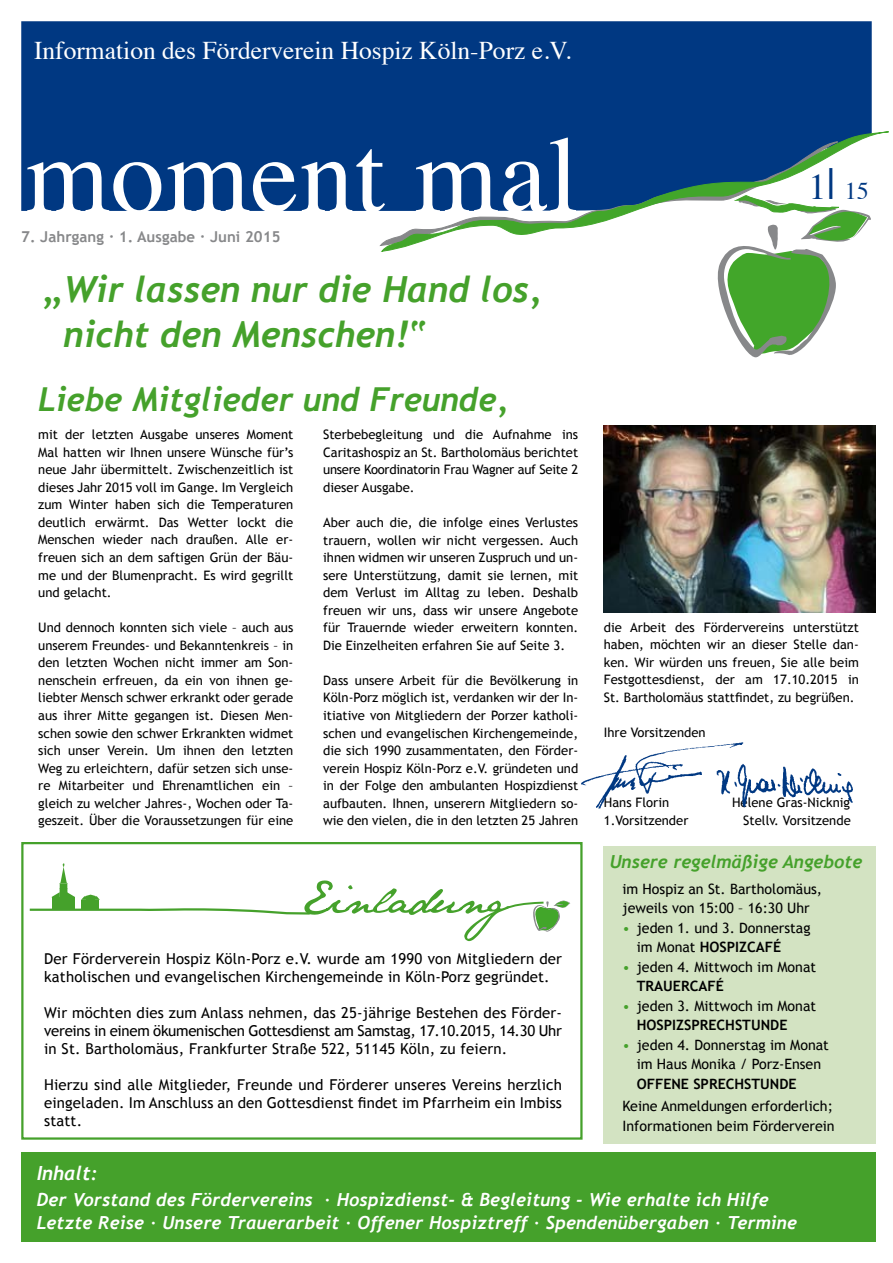
<style>
.page{position:relative;width:893px;height:1263px;background:#fff}
.page>*{position:absolute;margin:0;border:0;box-sizing:border-box;transform-origin:0 0}
.t1{font:108px "Times";letter-spacing:.01em;color:#fff}
.t2{font:italic 700 36px/45px "Trebuchet";color:#45a12b}
.t3{font:italic 700 33px "Trebuchet";color:#45a12b}
.t4{font:25.5px "Times";color:#fff}
.t5{font:24px "Times";color:#003882}
.t6{font:italic 700 19.5px "Trebuchet";color:#fff}
.t7{font:italic 700 18px/22.5px "Trebuchet";letter-spacing:.01em;color:#fff}
.t8{font:italic 700 18px "Trebuchet";color:#45a12b}
.t9{font:15px/18px "Trebuchet MS";letter-spacing:.01em;color:#000;text-align:justify}
.t10{font:700 15px "Trebuchet MS";letter-spacing:.005em;color:#87888a}
.t11{font:14.25px/19.5px "Trebuchet MS";color:#000}
.t12{font:700 14.25px "Trebuchet MS";color:#000}
.t13{font:13.05px/17.5px "Trebuchet MS";color:#000;text-align:justify}
.s1{font-size:36px}
.s2{font-size:45px}
.s3{color:#45a12b}
.s4{font-weight:700}
</style>
<div class="page">
<div style="left:21px;top:21px;width:851px;height:190px;background:#003882"></div>
<svg style="left:371px;top:147px;width:8px;height:64px"></svg>
<svg style="left:380px;top:131px;width:509px;height:121px"></svg>
<svg style="left:677px;top:190px;width:209px;height:168px"></svg>
<div style="left:21px;top:1152px;width:855px;height:90px;background:#45a12b"></div>
<div style="left:604px;top:846px;width:272px;height:298px;background:#d3e3c2"></div>
<img style="left:604px;top:425px;width:272px;height:187px">
<img style="left:581px;top:742px;width:162px;height:67px">
<img style="left:713px;top:757px;width:140px;height:52px">
<div style="left:21px;top:842px;width:562px;height:298px;background:#fff;border:2px solid #45a12b"></div>
<svg style="left:29px;top:863px;width:541px;height:78px"></svg>
<h3 class="t4" style="left:34px;top:26px;width:539px">Information des Förderverein Hospiz Köln-Porz e.V.</h3>
<h1 class="t1" style="left:26px;top:74px;width:554px">moment mal</h1>
<p class="t10" style="left:21px;top:228px;width:261px">7. JAHRGANG · 1. AUSGABE · JUNI 2015</p>
<h2 class="t2" style="left:64px;top:267px;width:480px;text-indent:-21px">„Wir lassen nur die Hand los, nicht den Menschen!“</h2>
<h3 class="t3" style="left:38px;top:380px;width:472px">Liebe Mitglieder und Freunde,</h3>
<p class="t13" style="left:38px;top:426px;width:257px">mit der letzten Ausgabe unseres Moment Mal hatten wir Ihnen unsere Wünsche für’s neue Jahr übermittelt. Zwischenzeitlich ist dieses Jahr 2015 voll im Gange. Im Vergleich zum Winter haben sich die Temperaturen deutlich erwärmt. Das Wetter lockt die Menschen wieder nach draußen. Alle er&shy;freuen sich an dem saftigen Grün der Bäu&shy;me und der Blumenpracht. Es wird gegrillt und gelacht.</p>
<p class="t13" style="left:38px;top:619px;width:257px">Und dennoch konnten sich viele – auch aus unserem Freundes- und Bekanntenkreis – in den letzten Wochen nicht immer am Son&shy;nenschein erfreuen, da ein von ihnen ge&shy;liebter Mensch schwer erkrankt oder gerade aus ihrer Mitte gegangen ist. Diesen Men&shy;schen sowie den schwer Erkrankten widmet sich unser Verein. Um ihnen den letzten Weg zu erleichtern, dafür setzen sich unse&shy;re Mitarbeiter und Ehrenamtlichen ein – gleich zu welcher Jahres-, Wochen oder Ta&shy;geszeit. Über die Voraussetzungen für eine</p>
<p class="t13" style="left:323px;top:426px;width:257px">Sterbebegleitung und die Aufnahme ins Caritashospiz an St. Bartholomäus berichtet unsere Koordinatorin Frau Wagner auf Seite 2 dieser Ausgabe.</p>
<p class="t13" style="left:323px;top:514px;width:257px">Aber auch die, die infolge eines Verlustes trauern, wollen wir nicht vergessen. Auch ihnen widmen wir unseren Zuspruch und un&shy;sere Unterstützung, damit sie lernen, mit dem Verlust im Alltag zu leben. Deshalb freuen wir uns, dass wir unsere Angebote für Trauernde wieder erweitern konnten.<br>Die Einzelheiten erfahren Sie auf Seite 3.</p>
<p class="t13" style="left:323px;top:672px;width:257px">Dass unsere Arbeit für die Bevölkerung in Köln-Porz möglich ist, verdanken wir der In&shy;itiative von Mitgliedern der Porzer katholi&shy;schen und evangelischen Kirchengemeinde, die sich 1990 zusammentaten, den Förder&shy;verein Hospiz Köln-Porz e.V. gründeten und in der Folge den ambulanten Hospizdienst aufbauten. Ihnen, unserern Mitgliedern so&shy;wie den vielen, die in den letzten 25 Jahren</p>
<p class="t9" style="left:44px;top:949px;width:519px">Der Förderverein Hospiz Köln-Porz e.V. wurde am 1990 von Mitgliedern der katholischen und evangelischen Kirchengemeinde in Köln-Porz gegründet.</p>
<p class="t9" style="left:44px;top:1003px;width:519px">Wir möchten dies zum Anlass nehmen, das 25-jährige Bestehen des Förder&shy;vereins in einem ökumenischen Gottesdienst am Samstag, 17.10.2015, 14.30 Uhr in St. Bartholomäus, Frankfurter Straße 522, 51145 Köln, zu feiern.</p>
<p class="t9" style="left:44px;top:1075px;width:519px">Hierzu sind alle Mitglieder, Freunde und Förderer unseres Vereins herzlich eingeladen. Im Anschluss an den Gottesdienst findet im Pfarrheim ein Imbiss statt.</p>
<h3 class="t5" style="left:809px;top:169px;width:62px"><span class="s1">1</span><span class="s2">|</span> 15</h3>
<p class="t13" style="left:604px;top:618px;width:257px">die Arbeit des Fördervereins unterstützt haben, möchten wir an dieser Stelle dan&shy;ken. Wir würden uns freuen, Sie alle beim Festgottesdienst, der am 17.10.2015 in St. Bartholomäus stattfindet, zu begrüßen.</p>
<p class="t13" style="left:604px;top:724px;width:103px">Ihre Vorsitzenden</p>
<p class="t13" style="left:604px;top:794px;width:67px">Hans Florin</p>
<p class="t13" style="left:732px;top:794px;width:120px">Helene Gras-Nicknig</p>
<p class="t13" style="left:604px;top:811px;width:86px">1.Vorsitzender</p>
<p class="t13" style="left:743px;top:811px;width:109px">Stellv. Vorsitzende</p>
<h3 class="t8" style="left:610px;top:851px;width:254px">Unsere regelmäßige Angebote</h3>
<p class="t11" style="left:622px;top:879px;width:201px">im Hospiz an St. Bartholomäus, jeweils von 15:00 – 16:30 Uhr</p>
<p class="t11" style="left:637px;top:918px;width:175px;text-indent:-14px"><span class="s3">•</span> jeden 1. und 3. Donnerstag im Monat <span class="s4">HOSPIZCAFÉ</span></p>
<p class="t11" style="left:637px;top:957px;width:181px;text-indent:-14px"><span class="s3">•</span> jeden 4. Mittwoch im Monat<br><span class="s4">TRAUERCAFÉ</span></p>
<p class="t11" style="left:637px;top:996px;width:181px;text-indent:-14px"><span class="s3">•</span> jeden 3. Mittwoch im Monat<br><span class="s4">HOSPIZSPRECHSTUNDE</span></p>
<p class="t11" style="left:622px;top:1035px;width:208px;text-align:center"><span class="s3">•</span> jeden 4. Donnerstag im Monat im Haus Monika / Porz-Ensen</p>
<p class="t12" style="left:637px;top:1075px;width:20px">OFFENE</p>
<p class="t12" style="left:693px;top:1075px;width:17px">SPRECHSTUNDE</p>
<p class="t11" style="left:622px;top:1097px;width:214px">Keine Anmeldungen erforderlich;<br>Informationen beim Förderverein</p>
<h3 class="t6" style="left:37px;top:1161px;width:62px">Inhalt:</h3>
<h3 class="t7" style="left:37px;top:1189px;width:762px">Der Vorstand des Fördervereins · Hospizdienst- &amp; Begleitung - Wie erhalte ich Hilfe<br>Letzte Reise · Unsere Trauerarbeit · Offener Hospiztreff · Spendenübergaben · Termine</h3>
</div>
